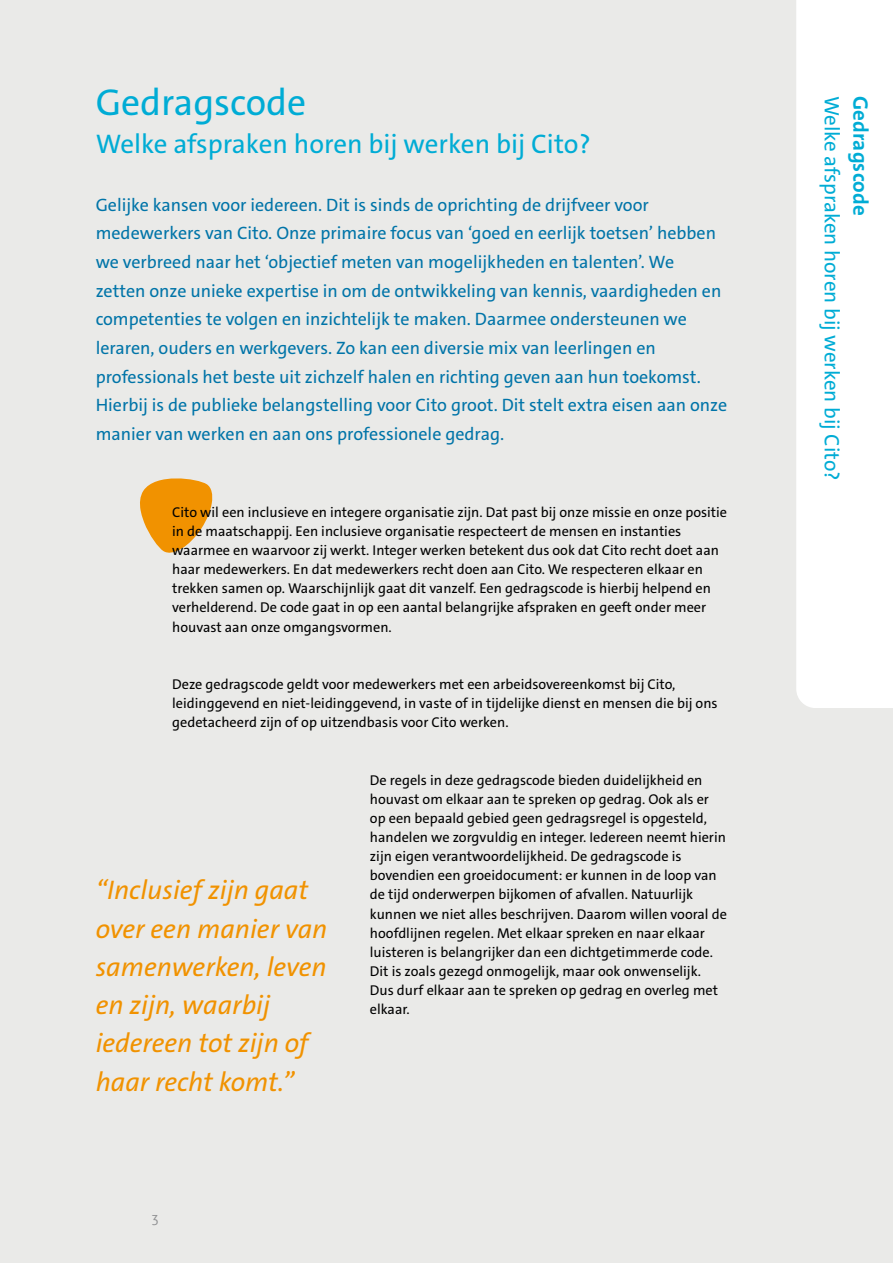
<style>
.page{position:relative;width:893px;height:1263px;background:#eaeae8}
.page>*{position:absolute;margin:0;border:0;box-sizing:border-box;transform-origin:0 0}
.t1{font:37.5px "The Sans Cito";color:#00acd5}
.t2{font:italic 27px/38.2px "The Sans Cito";color:#f19200}
.t3{font:27px "The Sans Cito";color:#00acd5}
.t4{font:21px/28.7px "The Sans Cito";color:#00acd5}
.t5{font:18px/28.7px "The Sans Cito";color:#0074a8}
.t6{font:14.25px/19.2px "The Sans Cito";color:#000}
.t7{font:14.25px "PT Sans";color:#8f9092}
.s1{font-weight:700}
.s2{color:#fff}
</style>
<div class="page">
<div style="left:796px;top:0;width:97px;height:708px;background:#fff"></div>
<svg style="left:140px;top:478px;width:73px;height:75px"></svg>
<h1 class="t1" style="left:96px;top:78px;width:212px">Gedragscode</h1>
<h2 class="t3" style="left:96px;top:127px;width:496px">Welke afspraken horen bij werken bij Cito?</h2>
<p class="t5" style="left:96px;top:190px;width:633px">Gelijke kansen voor iedereen. Dit is sinds de oprichting de drijfveer voor medewerkers van Cito. Onze primaire focus van ‘goed en eerlijk toetsen’ hebben we verbreed naar het ‘objectief meten van mogelijkheden en talenten’. We zetten onze unieke expertise in om de ontwikkeling van kennis, vaardigheden en competenties te volgen en inzichtelijk te maken. Daarmee ondersteunen we leraren, ouders en werkgevers. Zo kan een diversie mix van leerlingen en professionals het beste uit zichzelf halen en richting geven aan hun toekomst.<br>Hierbij is de publieke belangstelling voor Cito groot. Dit stelt extra eisen aan onze manier van werken en aan ons professionele gedrag.</p>
<p class="t6" style="left:172px;top:502px;width:556px">Cito wil een inclusieve en integere organisatie zijn. Dat past bij onze missie en onze positie in de maatschappij. Een inclusieve organisatie respecteert de mensen en instanties waarmee en waarvoor zij werkt. Integer werken betekent dus ook dat Cito recht doet aan haar medewerkers. En dat medewerkers recht doen aan Cito. We respecteren elkaar en trekken samen op. Waarschijnlijk gaat dit vanzelf. Een gedragscode is hierbij helpend en verhelderend. De code gaat in op een aantal belangrijke afspraken en geeft onder meer houvast aan onze omgangsvormen.</p>
<p class="t6" style="left:172px;top:675px;width:547px">Deze gedragscode geldt voor medewerkers met een arbeidsovereenkomst bij Cito, leidinggevend en niet-leidinggevend, in vaste of in tijdelijke dienst en mensen die bij ons gedetacheerd zijn of op uitzendbasis voor Cito werken.</p>
<h2 class="t2" style="left:96px;top:871px;width:233px">“Inclusief zijn gaat over een manier van samenwerken, leven en zijn, waarbij iedereen tot zijn of haar recht komt.”</h2>
<p class="t6" style="left:370px;top:770px;width:359px">De regels in deze gedragscode bieden duidelijkheid en houvast om elkaar aan te spreken op gedrag. Ook als er op een bepaald gebied geen gedragsregel is opgesteld, handelen we zorgvuldig en integer. Iedereen neemt hierin zijn eigen verantwoordelijkheid. De gedragscode is bovendien een groeidocument: er kunnen in de loop van de tijd onderwerpen bijkomen of afvallen. Natuurlijk kunnen we niet alles beschrijven. Daarom willen vooral de hoofdlijnen regelen. Met elkaar spreken en naar elkaar luisteren is belangrijker dan een dichtgetimmerde code.<br>Dit is zoals gezegd onmogelijk, maar ook onwenselijk.<br>Dus durf elkaar aan te spreken op gedrag en overleg met elkaar.</p>
<p class="t7" style="left:151px;top:1212px;width:9px">3</p>
<h3 class="t4" style="left:875px;top:96px;width:386px;rotate:90deg"><span class="s1">Gedragscode</span> <span class="s2">|<br></span>Welke afspraken horen bij werken bij Cito?</h3>
</div>
